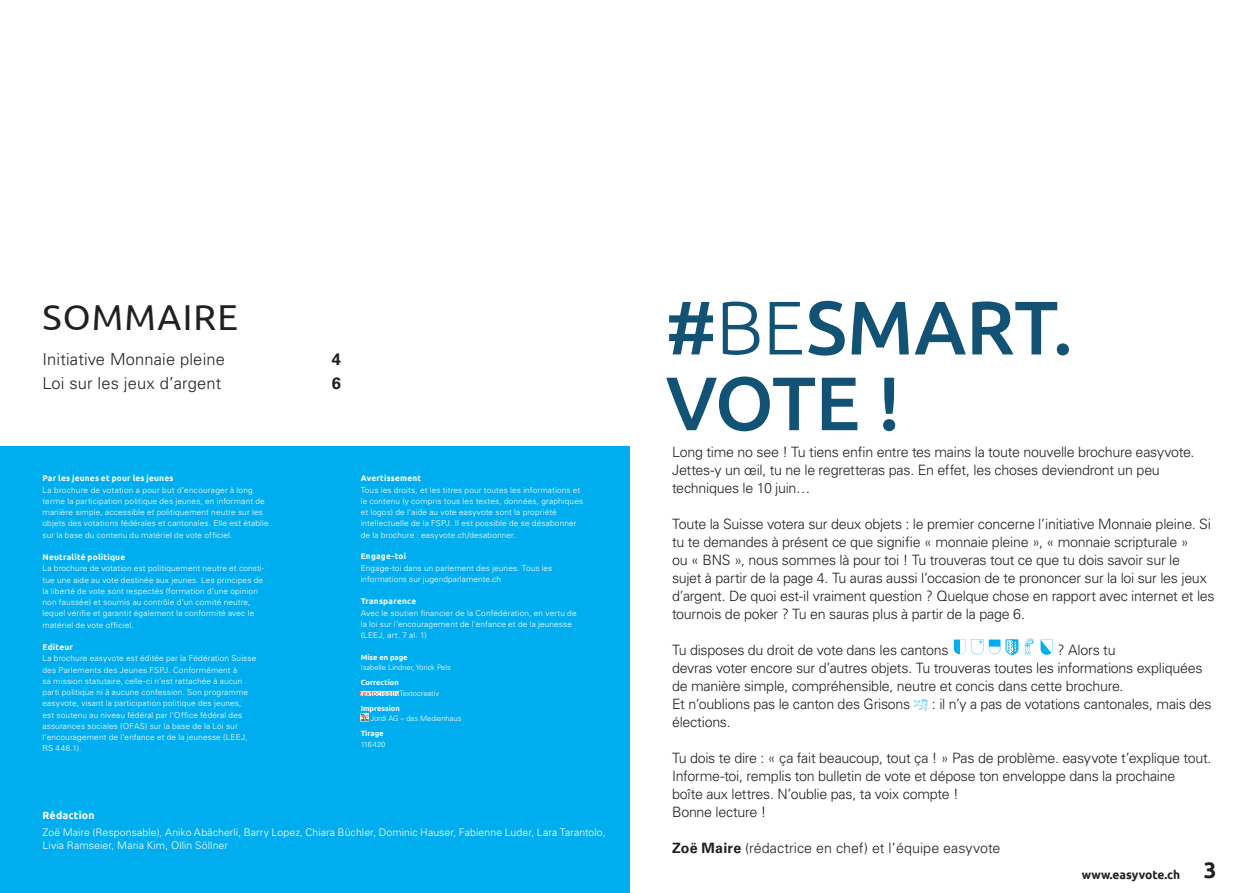
<style>
.page{position:relative;width:1259px;height:893px;background:#fff}
.page>*{position:absolute;margin:0;border:0;box-sizing:border-box;transform-origin:0 0}
.t1{font:500 75.75px/75.8px "Ubuntu";color:#125275}
.t2{font:36px "Ubuntu";letter-spacing:.035em;color:#231f20}
.t3{font:700 22.5px "Ubuntu";color:#231f20}
.t4{font:300 16.5px "Univers LT Std";letter-spacing:.01em;color:#231f20}
.t5{font:700 16.5px "Univers LT Std";color:#231f20}
.Fliesstext{font:300 14.25px/18px "Univers LT Std";letter-spacing:-.02em;color:#231f20}
.Fliesstext-2{font:300 14.25px "Univers LT Std";color:#231f20}
.t6{font:700 12px "Ubuntu";color:#231f20}
.t7{font:300 10.5px/12.6px "Univers LT Std";letter-spacing:.01em;color:#fff}
.t8{font:700 10.5px "Ubuntu";letter-spacing:.015em;color:#fff}
.t9{font:300 8.25px/11.2px "Univers LT Std";letter-spacing:.02em;color:#fff}
.t10{font:700 8.25px "Ubuntu";letter-spacing:.03em;color:#fff}
.t11{font:300 7.5px "Univers LT Std";color:#fff}
.t12{font:700 7.5px "Ubuntu";color:#fff}
.s1{font-weight:300}
.s2{font-weight:700}
</style>
<div class="page">
<div style="left:0;top:446px;width:629px;height:447px;background:#00aeef"></div>
<img style="left:361px;top:691px;width:37px;height:5px">
<svg style="left:361px;top:713px;width:7px;height:8px"></svg>
<svg style="left:953px;top:639px;width:65px;height:16px"></svg>
<svg style="left:1024px;top:638px;width:29px;height:17px"></svg>
<svg style="left:913px;top:699px;width:14px;height:12px"></svg>
<p class="t2" style="left:43px;top:296px;width:197px">SOMMAIRE</p>
<p class="t1" style="left:665px;top:287px;width:409px">#<span class="s1">BE</span>SMART.<br>VOTE !</p>
<p class="Fliesstext" style="left:672px;top:443px;width:524px">Long time no see ! Tu tiens enfin entre tes mains la toute nouvelle brochure easyvote.<br>Jettes-y un œil, tu ne le regretteras pas. En effet, les choses deviendront un peu techniques le 10 juin…</p>
<p class="Fliesstext" style="left:672px;top:515px;width:544px">Toute la Suisse votera sur deux objets : le premier concerne l’initiative Monnaie pleine. Si tu te demandes à présent ce que signifie « monnaie pleine », « monnaie scripturale »<br>ou « BNS », nous sommes là pour toi ! Tu trouveras tout ce que tu dois savoir sur le<br>sujet à partir de la page 4. Tu auras aussi l’occasion de te prononcer sur la loi sur les jeux d’argent. De quoi est-il vraiment question ? Quelque chose en rapport avec internet et les tournois de poker ? Tu en sauras plus à partir de la page 6.</p>
<p class="Fliesstext" style="left:672px;top:641px;width:278px">Tu disposes du droit de vote dans les cantons</p>
<p class="t4" style="left:43px;top:349px;width:184px">Initiative Monnaie pleine</p>
<p class="t5" style="left:332px;top:349px;width:11px">4</p>
<p class="t4" style="left:43px;top:373px;width:180px">Loi sur les jeux d’argent</p>
<p class="t5" style="left:332px;top:373px;width:11px">6</p>
<p class="t10" style="left:43px;top:473px;width:132px">Par les jeunes et pour les jeunes</p>
<p class="t9" style="left:43px;top:484px;width:228px">La brochure de votation a pour but d’encourager à long terme la participation politique des jeunes, en informant de manière simple, accessible et politiquement neutre sur les objets des votations fédérales et cantonales. Elle est établie sur la base du contenu du matériel de vote officiel.</p>
<p class="t10" style="left:43px;top:552px;width:84px">Neutralité politique</p>
<p class="t9" style="left:43px;top:563px;width:223px">La brochure de votation est politiquement neutre et consti&shy;tue une aide au vote destinée aux jeunes. Les principes de la liberté de vote sont respectés (formation d’une opinion non faussée) et soumis au contrôle d’un comité neutre, lequel vérifie et garantit également la conformité avec le matériel de vote officiel.</p>
<p class="t10" style="left:43px;top:642px;width:32px">Editeur</p>
<p class="t9" style="left:43px;top:653px;width:215px">La brochure easyvote est éditée par la Fédération Suisse des Parlements des Jeunes FSPJ. Conformément à<br>sa mission statutaire, celle-ci n’est rattachée à aucun parti politique ni à aucune confession. Son programme easyvote, visant la participation politique des jeunes,<br>est soutenu au niveau fédéral par l’Office fédéral des assurances sociales (OFAS) sur la base de la Loi sur l‘encouragement de l‘enfance et de la jeunesse (LEEJ, RS 446.1).</p>
<p class="t10" style="left:361px;top:473px;width:62px">Avertissement</p>
<p class="t9" style="left:361px;top:484px;width:224px">Tous les droits, et les titres pour toutes les informations et le contenu (y compris tous les textes, données, graphiques et logos) de l‘aide au vote easyvote sont la propriété intellectuelle de la FSPJ. Il est possible de se désabonner de la brochure : easyvote.ch/desabonner.</p>
<p class="t10" style="left:361px;top:551px;width:47px">Engage-toi</p>
<p class="t9" style="left:361px;top:562px;width:193px">Engage-toi dans un parlement des jeunes. Tous les informations sur jugendparlamente.ch</p>
<p class="t10" style="left:361px;top:596px;width:57px">Transparence</p>
<p class="t9" style="left:361px;top:607px;width:217px">Avec le soutien financier de la Confédération, en vertu de la loi sur l’encouragement de l’enfance et de la jeunesse (LEEJ, art. 7 al. 1)</p>
<p class="t12" style="left:361px;top:652px;width:48px">Mise en page</p>
<p class="t11" style="left:361px;top:663px;width:92px">Isabelle Lindner, Yorick Pels</p>
<p class="t12" style="left:361px;top:678px;width:40px">Correction</p>
<p class="t11" style="left:399px;top:689px;width:41px">Textocreativ</p>
<p class="t12" style="left:361px;top:703px;width:41px">Impression</p>
<p class="t11" style="left:370px;top:714px;width:92px">Jordi AG – das Medienhaus</p>
<p class="t12" style="left:361px;top:729px;width:24px">Tirage</p>
<p class="t11" style="left:361px;top:740px;width:26px">116420</p>
<p class="Fliesstext" style="left:672px;top:641px;width:532px;text-indent:385px">? Alors tu<br>devras voter encore sur d’autres objets. Tu trouveras toutes les informations expliquées de manière simple, compréhensible, neutre et concis dans cette brochure.</p>
<p class="Fliesstext" style="left:672px;top:695px;width:240px">Et n’oublions pas le canton des Grisons</p>
<p class="Fliesstext" style="left:932px;top:695px;width:281px">: il n’y a pas de votations cantonales, mais des</p>
<p class="Fliesstext" style="left:672px;top:713px;width:60px">élections.</p>
<p class="Fliesstext" style="left:672px;top:749px;width:541px">Tu dois te dire : « ça fait beaucoup, tout ça ! » Pas de problème. easyvote t’explique tout.</p>
<p class="Fliesstext" style="left:672px;top:767px;width:505px">Informe-toi, remplis ton bulletin de vote et dépose ton enveloppe dans la prochaine boîte aux lettres. N’oublie pas, ta voix compte !</p>
<p class="Fliesstext" style="left:672px;top:803px;width:96px">Bonne lecture !</p>
<p class="Fliesstext-2" style="left:672px;top:839px;width:330px"><span class="s2">Zoë Maire</span> (rédactrice en chef) et l’équipe easyvote</p>
<h3 class="t6" style="left:1081px;top:868px;width:100px">www.easyvote.ch</h3>
<p class="t8" style="left:43px;top:809px;width:54px">Rédaction</p>
<p class="t7" style="left:43px;top:826px;width:565px">Zoë Maire (Responsable), Aniko Abächerli, Barry Lopez, Chiara Büchler, Dominic Hauser, Fabienne Luder, Lara Tarantolo,<br>Livia Ramseier, Maria Kim, Ollin Söllner</p>
<h3 class="t3" style="left:1203px;top:857px;width:14px">3</h3>
</div>
